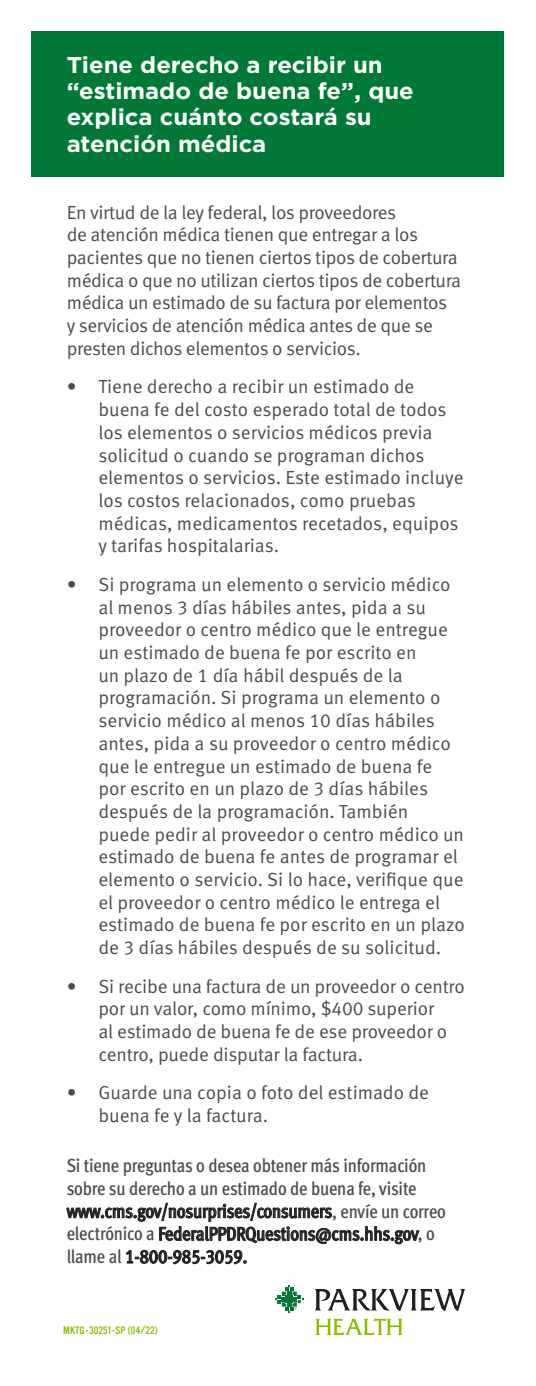
<style>
.page{position:relative;width:536px;height:1386px;background:#fff}
.page>*{position:absolute;margin:0;border:0;box-sizing:border-box;transform-origin:0 0}
.t1{font:700 22.93px/26.4px "Gotham";color:#fff;scale:1.04 1}
.t2{font:18.9px/22.8px "Meta OT";letter-spacing:-.005em;color:#4b4c4d}
.t3{font:500 18.9px/22.8px "Meta Cond OT";letter-spacing:-.01em;color:#4b4c4d}
.t4{font:10.5px "Vinyl OT";letter-spacing:.01em;color:#8dbb00}
.s1{color:#231f20}
</style>
<div class="page">
<div style="left:32px;top:32px;width:472px;height:145px;background:#007836"></div>
<svg style="left:275px;top:1285px;width:28px;height:28px"></svg>
<svg style="left:314px;top:1289px;width:150px;height:22px"></svg>
<svg style="left:315px;top:1319px;width:87px;height:16px"></svg>
<p class="t1" style="left:67px;top:51px;width:335px">Tiene derecho a recibir un “estimado de buena fe”, que explica cuánto costará su atención médica</p>
<p class="t2" style="left:67px;top:201px;width:396px">En virtud de la ley federal, los proveedores<br>de atención médica tienen que entregar a los pacientes que no tienen ciertos tipos de cobertura médica o que no utilizan ciertos tipos de cobertura médica un estimado de su factura por elementos<br>y servicios de atención médica antes de que se presten dichos elementos o servicios.</p>
<p class="t2" style="left:98px;top:376px;width:366px;text-indent:-32px">• Tiene derecho a recibir un estimado de buena fe del costo esperado total de todos los elementos o servicios médicos previa solicitud o cuando se programan dichos elementos o servicios. Este estimado incluye los costos relacionados, como pruebas médicas, medicamentos recetados, equipos y tarifas hospitalarias.</p>
<p class="t2" style="left:98px;top:573px;width:368px;text-indent:-32px">• Si programa un elemento o servicio médico al menos 3 días hábiles antes, pida a su proveedor o centro médico que le entregue un estimado de buena fe por escrito en<br>un plazo de 1 día hábil después de la programación. Si programa un elemento o servicio médico al menos 10 días hábiles antes, pida a su proveedor o centro médico que le entregue un estimado de buena fe<br>por escrito en un plazo de 3 días hábiles después de la programación. También<br>puede pedir al proveedor o centro médico un estimado de buena fe antes de programar el elemento o servicio. Si lo hace, verifique que el proveedor o centro médico le entrega el estimado de buena fe por escrito en un plazo de 3 días hábiles después de su solicitud.</p>
<p class="t2" style="left:98px;top:975px;width:368px;text-indent:-32px">• Si recibe una factura de un proveedor o centro por un valor, como mínimo, $400 superior<br>al estimado de buena fe de ese proveedor o centro, puede disputar la factura.</p>
<p class="t2" style="left:98px;top:1082px;width:332px;text-indent:-32px">• Guarde una copia o foto del estimado de buena fe y la factura.</p>
<p class="t3" style="left:67px;top:1155px;width:380px">Si tiene preguntas o desea obtener más información sobre su derecho a un estimado de buena fe, visite <span class="s1">www.cms.gov/nosurprises/consumers</span>, envíe un correo electrónico a <span class="s1">FederalPPDRQuestions@cms.hhs.gov</span>, o llame al <span class="s1">1-800-985-3059.</span></p>
<p class="t4" style="left:63px;top:1324px;width:96px">MKTG-30251-SP (04/22)</p>
</div>
